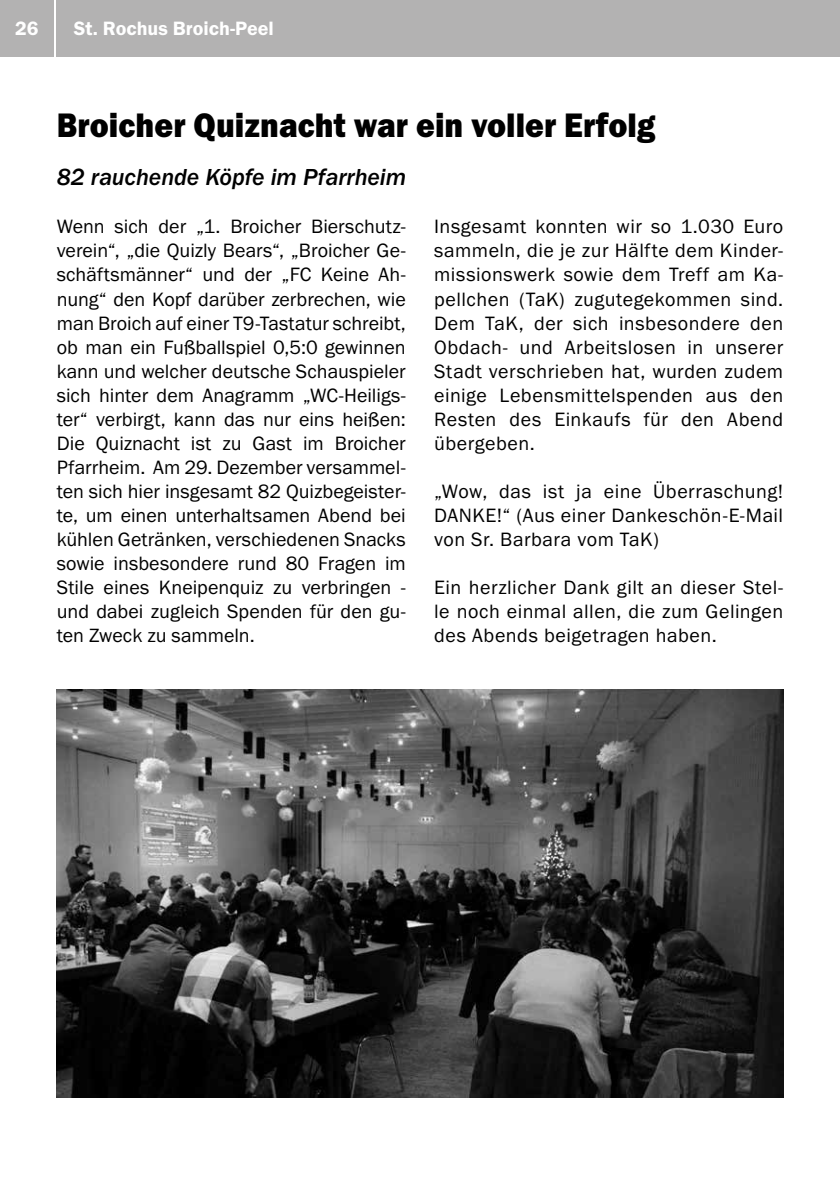
<style>
.page{position:relative;width:840px;height:1191px;background:#fff}
.page>*{position:absolute;margin:0;border:0;box-sizing:border-box;transform-origin:0 0}
.t1{font:35.2px "Franklin Gothic URW Hea";color:#000;scale:.91 1}
.t2{font:24px "Franklin Gothic URW Med Ita";letter-spacing:-.005em;color:#000}
.t3{font:20px/24px "Franklin Gothic URW Boo";letter-spacing:.02em;color:#000;text-align:justify}
.t4{font:20px "Franklin Gothic URW Dem";color:#fff}
</style>
<div class="page">
<div style="left:0;top:0;width:54px;height:57px;background:#b3b2b2"></div>
<div style="left:57px;top:0;width:782px;height:57px;background:#b3b2b2"></div>
<img style="left:57px;top:689px;width:725px;height:408px">
<p class="t4" style="left:15px;top:16px;width:25px">26</p>
<p class="t4" style="left:74px;top:16px;width:201px">St. Rochus Broich-Peel</p>
<h1 class="t1" style="left:57px;top:103px;width:658px">Broicher Quiznacht war ein voller Erfolg</h1>
<p class="t2" style="left:57px;top:163px;width:351px">82 rauchende Köpfe im Pfarrheim</p>
<p class="t3" style="left:57px;top:214px;width:350px">Wenn sich der „1. Broicher Bierschutz&shy;verein“, „die Quizly Bears“, „Broicher Ge&shy;schäftsmänner“ und der „FC Keine Ah&shy;nung“ den Kopf darüber zerbrechen, wie man Broich auf einer T9-Tastatur schreibt, ob man ein Fußballspiel 0,5:0 gewinnen kann und welcher deutsche Schauspieler sich hinter dem Anagramm „WC-Heiligs&shy;ter“ verbirgt, kann das nur eins heißen:<br>Die Quiznacht ist zu Gast im Broicher Pfarrheim. Am 29. Dezember versammel&shy;ten sich hier insgesamt 82 Quizbegeister&shy;te, um einen unterhaltsamen Abend bei kühlen Getränken, verschiedenen Snacks sowie insbesondere rund 80 Fragen im Stile eines Kneipenquiz zu verbringen - und dabei zugleich Spenden für den gu&shy;ten Zweck zu sammeln.</p>
<p class="t3" style="left:434px;top:214px;width:350px">Insgesamt konnten wir so 1.030 Euro sammeln, die je zur Hälfte dem Kinder&shy;missionswerk sowie dem Treff am Ka&shy;pellchen (TaK) zugutegekommen sind.<br>Dem TaK, der sich insbesondere den Obdach- und Arbeitslosen in unserer Stadt verschrieben hat, wurden zudem einige Lebensmittelspenden aus den Resten des Einkaufs für den Abend übergeben.</p>
<p class="t3" style="left:434px;top:478px;width:350px">„Wow, das ist ja eine Überraschung!<br>DANKE!“ (Aus einer Dankeschön-E-Mail von Sr. Barbara vom TaK)</p>
<p class="t3" style="left:434px;top:574px;width:350px">Ein herzlicher Dank gilt an dieser Stel&shy;le noch einmal allen, die zum Gelingen des Abends beigetragen haben.</p>
</div>
